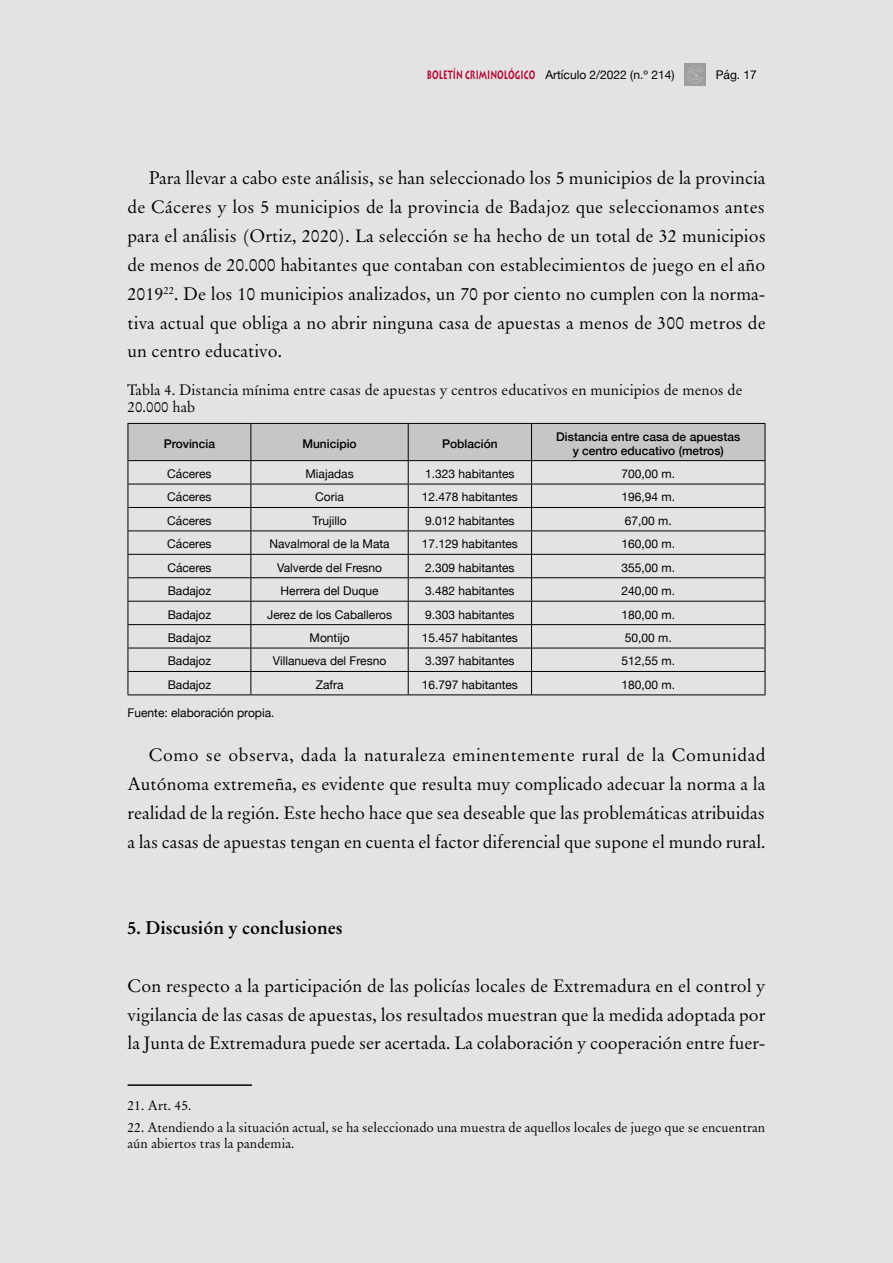
<style>
.page{position:relative;width:893px;height:1263px;background:#e3e3e3}
.page>*{position:absolute;margin:0;border:0;box-sizing:border-box;transform-origin:0 0}
.t1{font:18px/28.8px "Original Garamond BT";color:#000;text-align:justify}
.t2{font:700 18px "Original Garamond BT";color:#000}
.t3{font:15px/16.5px "Original Garamond BT";color:#000}
.t4{font:13.5px/15.8px "Original Garamond BT";color:#000}
.t5{font:12px "Helvetica Neue";color:#000}
.t6{font:500 12px/13.5px "Helvetica Neue";color:#000;text-align:center}
.s1{font-family:"Lithos";font-weight:700;color:#b30931}
</style>
<div class="page">
<img style="left:684px;top:64px;width:22px;height:21px">
<hr style="left:128px;top:694px;width:123px;height:1px;background:#000">
<hr style="left:251px;top:694px;width:157px;height:1px;background:#000">
<hr style="left:408px;top:694px;width:123px;height:1px;background:#000">
<svg style="left:128px;top:423px;width:638px;height:271px"></svg>
<hr style="left:531px;top:694px;width:234px;height:1px;background:#000">
<hr style="left:128px;top:423px;width:123px;height:1px;background:#000">
<hr style="left:128px;top:424px;width:1px;height:36px;background:#000">
<hr style="left:128px;top:460px;width:123px;height:1px;background:#000">
<hr style="left:251px;top:423px;width:157px;height:1px;background:#000">
<hr style="left:250px;top:424px;width:1px;height:36px;background:#000">
<hr style="left:251px;top:460px;width:157px;height:1px;background:#000">
<hr style="left:408px;top:423px;width:123px;height:1px;background:#000">
<hr style="left:408px;top:424px;width:1px;height:36px;background:#000">
<hr style="left:408px;top:460px;width:123px;height:1px;background:#000">
<hr style="left:531px;top:423px;width:234px;height:1px;background:#000">
<hr style="left:531px;top:424px;width:1px;height:36px;background:#000">
<hr style="left:765px;top:424px;width:1px;height:36px;background:#000">
<hr style="left:531px;top:460px;width:234px;height:1px;background:#000">
<hr style="left:128px;top:1084px;width:124px;height:2px;background:#000">
<p class="t5" style="left:427px;top:66px;width:249px"><span class="s1">BOLETÍN CRIMINOLÓGICO</span> Artículo 2/2022 (n.º 214)</p>
<p class="t5" style="left:716px;top:66px;width:43px">Pág. 17</p>
<p class="t1" style="left:128px;top:164px;width:640px;text-indent:21px">Para llevar a cabo este análisis, se han seleccionado los 5 municipios de la provincia de Cáceres y los 5 municipios de la provincia de Badajoz que seleccionamos antes para el análisis (Ortiz, 2020). La selección se ha hecho de un total de 32 municipios de menos de 20.000 habitantes que contaban con establecimientos de juego en el año 2019<sup>22</sup>. De los 10 municipios analizados, un 70 por ciento no cumplen con la norma&shy;tiva actual que obliga a no abrir ninguna casa de apuestas a menos de 300 metros de un centro educativo.</p>
<p class="t3" style="left:128px;top:382px;width:616px">Tabla 4. Distancia mínima entre casas de apuestas y centros educativos en municipios de menos de<br>20.000 hab</p>
<p class="t6" style="left:164px;top:436px;width:53px">Provincia</p>
<p class="t6" style="left:302px;top:436px;width:56px">Municipio</p>
<p class="t6" style="left:442px;top:436px;width:57px">Población</p>
<p class="t6" style="left:556px;top:429px;width:186px">Distancia entre casa de apuestas y centro educativo (metros)</p>
<p class="t5" style="left:167px;top:465px;width:46px">Cáceres</p>
<p class="t5" style="left:305px;top:465px;width:50px">Miajadas</p>
<p class="t5" style="left:425px;top:465px;width:91px">1.323 habitantes</p>
<p class="t5" style="left:621px;top:465px;width:55px">700,00 m.</p>
<p class="t5" style="left:167px;top:489px;width:46px">Cáceres</p>
<p class="t5" style="left:315px;top:489px;width:30px">Coria</p>
<p class="t5" style="left:422px;top:489px;width:98px">12.478 habitantes</p>
<p class="t5" style="left:621px;top:489px;width:55px">196,94 m.</p>
<p class="t5" style="left:167px;top:512px;width:46px">Cáceres</p>
<p class="t5" style="left:313px;top:512px;width:35px">Trujillo</p>
<p class="t5" style="left:425px;top:512px;width:91px">9.012 habitantes</p>
<p class="t5" style="left:625px;top:512px;width:48px">67,00 m.</p>
<p class="t5" style="left:167px;top:535px;width:46px">Cáceres</p>
<p class="t5" style="left:269px;top:535px;width:122px">Navalmoral de la Mata</p>
<p class="t5" style="left:422px;top:535px;width:98px">17.129 habitantes</p>
<p class="t5" style="left:621px;top:535px;width:55px">160,00 m.</p>
<p class="t5" style="left:167px;top:559px;width:46px">Cáceres</p>
<p class="t5" style="left:277px;top:559px;width:107px">Valverde del Fresno</p>
<p class="t5" style="left:425px;top:559px;width:91px">2.309 habitantes</p>
<p class="t5" style="left:621px;top:559px;width:55px">355,00 m.</p>
<p class="t5" style="left:168px;top:582px;width:45px">Badajoz</p>
<p class="t5" style="left:281px;top:582px;width:100px">Herrera del Duque</p>
<p class="t5" style="left:425px;top:582px;width:91px">3.482 habitantes</p>
<p class="t5" style="left:621px;top:582px;width:55px">240,00 m.</p>
<p class="t5" style="left:168px;top:606px;width:45px">Badajoz</p>
<p class="t5" style="left:267px;top:606px;width:126px">Jerez de los Caballeros</p>
<p class="t5" style="left:425px;top:606px;width:91px">9.303 habitantes</p>
<p class="t5" style="left:621px;top:606px;width:55px">180,00 m.</p>
<p class="t5" style="left:168px;top:629px;width:45px">Badajoz</p>
<p class="t5" style="left:310px;top:629px;width:42px">Montijo</p>
<p class="t5" style="left:422px;top:629px;width:98px">15.457 habitantes</p>
<p class="t5" style="left:625px;top:629px;width:48px">50,00 m.</p>
<p class="t5" style="left:168px;top:652px;width:45px">Badajoz</p>
<p class="t5" style="left:273px;top:652px;width:115px">Villanueva del Fresno</p>
<p class="t5" style="left:425px;top:652px;width:91px">3.397 habitantes</p>
<p class="t5" style="left:621px;top:652px;width:55px">512,55 m.</p>
<p class="t5" style="left:168px;top:676px;width:45px">Badajoz</p>
<p class="t5" style="left:316px;top:676px;width:29px">Zafra</p>
<p class="t5" style="left:422px;top:676px;width:98px">16.797 habitantes</p>
<p class="t5" style="left:621px;top:676px;width:55px">180,00 m.</p>
<p class="t5" style="left:128px;top:704px;width:148px">Fuente: elaboración propia.</p>
<p class="t1" style="left:128px;top:740px;width:639px;text-indent:21px">Como se observa, dada la naturaleza eminentemente rural de la Comunidad Autónoma extremeña, es evidente que resulta muy complicado adecuar la norma a la realidad de la región. Este hecho hace que sea deseable que las problemáticas atribuidas a las casas de apuestas tengan en cuenta el factor diferencial que supone el mundo rural.</p>
<p class="t2" style="left:128px;top:917px;width:217px">5. Discusión y conclusiones</p>
<p class="t1" style="left:128px;top:971px;width:639px">Con respecto a la participación de las policías locales de Extremadura en el control y vigilancia de las casas de apuestas, los resultados muestran que la medida adoptada por la Junta de Extremadura puede ser acertada. La colaboración y cooperación entre fuer-</p>
<p class="t4" style="left:128px;top:1097px;width:65px">21. Art. 45.</p>
<p class="t4" style="left:128px;top:1119px;width:639px">22. Atendiendo a la situación actual, se ha seleccionado una muestra de aquellos locales de juego que se encuentran aún abiertos tras la pandemia.</p>
</div>
